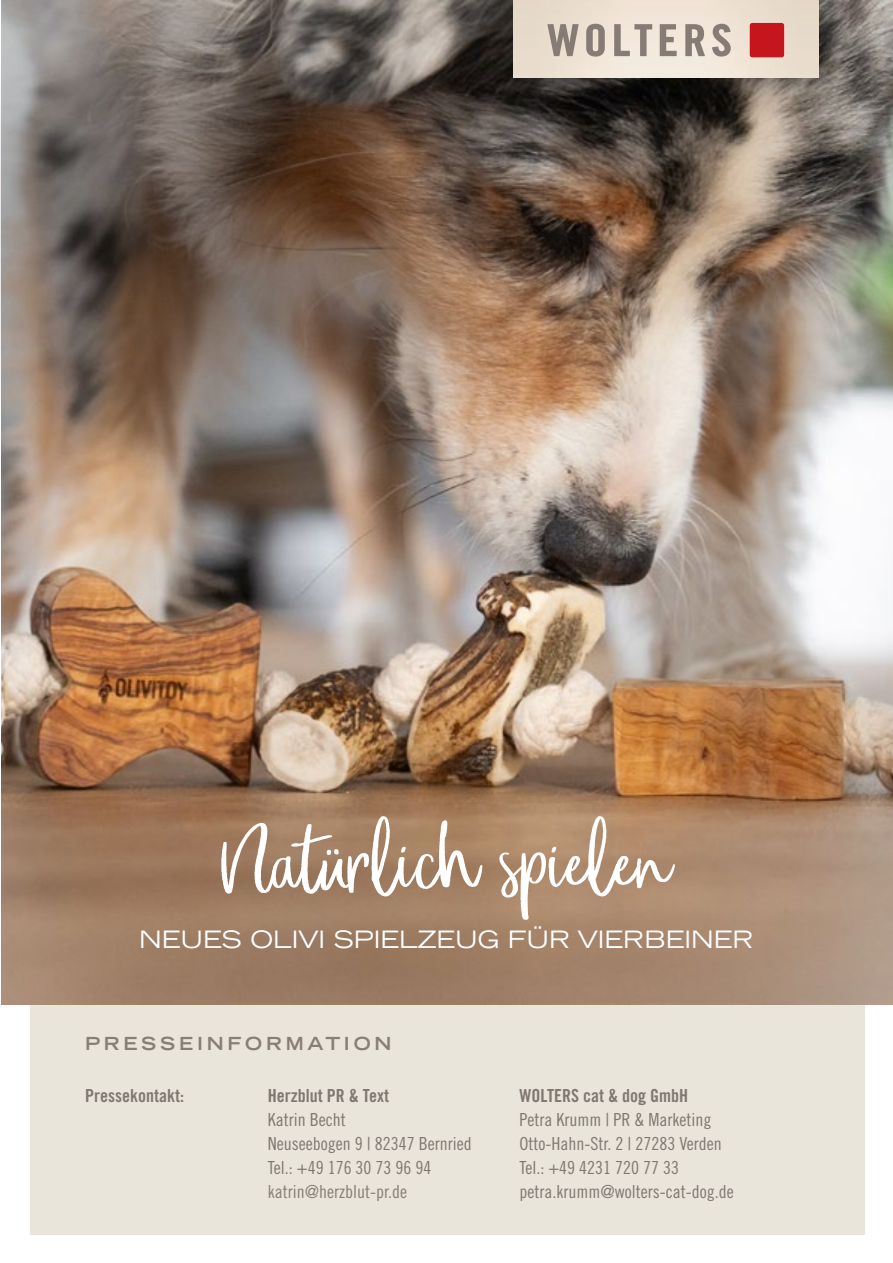
<style>
.page{position:relative;width:893px;height:1263px;background:#fff}
.page>*{position:absolute;margin:0;border:0;box-sizing:border-box;transform-origin:0 0}
.t1{font:112.5px "ohlivey";color:#fff}
.t2{font:expanded 24px "Trade Gothic LT Std";color:#fff}
.t3{font:18px/24px "Trade Gothic LT Std Cn 18";color:#807771}
.t4{font:18px "Trade Gothic LT Std Bd Cn 20";color:#807771}
.t5{font:18px "Trade Gothic LT Std Cn 18";color:#887e76}
.t6{font:700 expanded 18px "Trade Gothic LT Std";letter-spacing:.21em;color:#887e76}
</style>
<div class="page">
<div style="left:30px;top:27px;width:835px;height:1207px;background:#e9e5db"></div>
<img style="left:1px;top:1px;width:892px;height:1003px">
<svg style="left:0;top:0;width:581px;height:490px;background:#7d6b5e"></svg>
<div style="left:490px;top:0;width:352px;height:101px;background:#000;opacity:.33"></div>
<img style="left:513px;top:0;width:305px;height:77px">
<svg style="left:547px;top:24px;width:32px;height:32px"></svg>
<svg style="left:586px;top:24px;width:19px;height:33px"></svg>
<svg style="left:614px;top:24px;width:38px;height:32px"></svg>
<svg style="left:660px;top:24px;width:17px;height:32px"></svg>
<svg style="left:685px;top:24px;width:20px;height:32px"></svg>
<svg style="left:712px;top:24px;width:19px;height:33px"></svg>
<div style="left:750px;top:23px;width:34px;height:34px;background:#c4161c;border-radius:3px"></div>
<h1 class="t1" style="left:221px;top:805px;width:452px">Natürlich spielen</h1>
<h2 class="t2" style="left:139px;top:923px;width:616px">NEUES OLIVI SPIELZEUG FÜR VIERBEINER</h2>
<p class="t6" style="left:85px;top:1032px;width:308px">PRESSEINFORMATION</p>
<p class="t4" style="left:85px;top:1084px;width:100px">Pressekontakt:</p>
<p class="t4" style="left:268px;top:1085px;width:123px">Herzblut PR &amp; Text</p>
<p class="t3" style="left:268px;top:1108px;width:205px">Katrin Becht<br>Neuseebogen 9 | 82347 Bernried<br>Tel.: +49 176 30 73 96 94</p>
<p class="t5" style="left:268px;top:1181px;width:141px">katrin@herzblut-pr.de</p>
<p class="t4" style="left:519px;top:1085px;width:170px">WOLTERS cat &amp; dog GmbH</p>
<p class="t3" style="left:519px;top:1108px;width:216px">Petra Krumm | PR &amp; Marketing<br>Otto-Hahn-Str. 2 | 27283 Verden<br>Tel.: +49 4231 720 77 33 petra.krumm@wolters-cat-dog.de</p>
</div>
